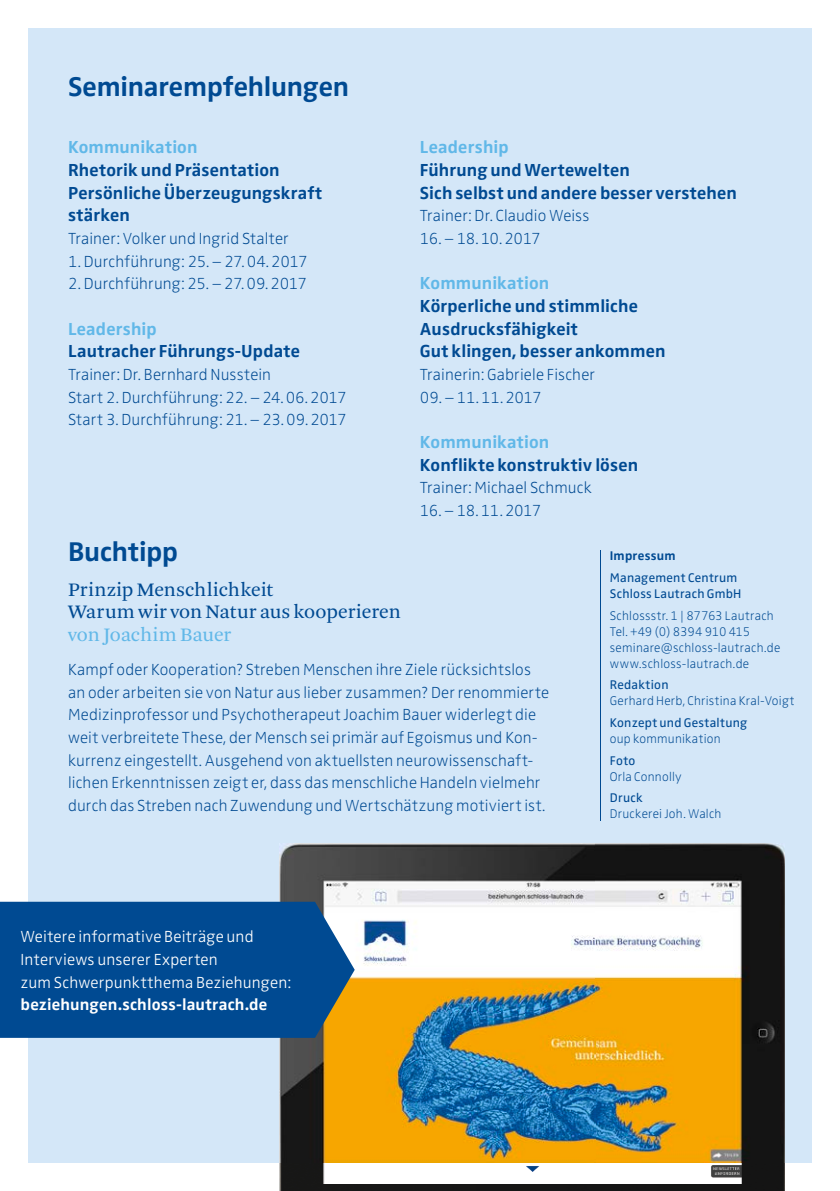
<style>
.page{position:relative;width:840px;height:1191px;background:#fff}
.page>*{position:absolute;margin:0;border:0;box-sizing:border-box;transform-origin:0 0}
.t1{font:700 28px "Zwo Pro";letter-spacing:-.005em;color:#004a92}
.t2{font:20px/22.6px "Arnhem Pro Blond";color:#004a92}
.t3{font:20px "Arnhem Pro Blond";letter-spacing:-.005em;color:#61b8e8}
.t4{font:700 18px/22.6px "Zwo Pro";letter-spacing:.01em;color:#004a92}
.t5{font:700 18px "Zwo Pro";letter-spacing:.005em;color:#61b8e8}
.t6{font:300 expanded 16.6px/22.6px "Zwo Pro";letter-spacing:.01em;color:#004a92}
.t7{font:300 16.6px/22.6px "Zwo Pro";letter-spacing:.01em;color:#fff}
.t8{font:700 16.6px "Zwo Pro";letter-spacing:.01em;color:#fff}
.t9{font:300 expanded 13px/16px "Zwo Pro";letter-spacing:.02em;color:#004a92}
.t10{font:13px/16px "Zwo Pro";letter-spacing:.02em;color:#004a92}
.t11{font:700 13px "Zwo Pro";letter-spacing:.015em;color:#004a92}
</style>
<div class="page">
<div style="left:28px;top:28px;width:783px;height:1134px;background:#d4e7f8"></div>
<img style="left:279px;top:844px;width:505px;height:347px">
<div style="left:0;top:901px;width:354px;height:136px;background:#004a92"></div>
<hr style="left:600px;top:550px;width:1px;height:271px;background:#004a92">
<h1 class="t1" style="left:68px;top:66px;width:282px">Seminarempfehlungen</h1>
<p class="t5" style="left:68px;top:133px;width:131px">Kommunikation</p>
<p class="t4" style="left:68px;top:157px;width:255px">Rhetorik und Präsentation<br>Persönliche Überzeugungskraft stärken</p>
<p class="t6" style="left:68px;top:226px;width:222px">Trainer: Volker und Ingrid Stalter</p>
<p class="t6" style="left:68px;top:249px;width:241px">1. Durchführung: 25. – 27. 04. 2017</p>
<p class="t6" style="left:68px;top:271px;width:240px">2. Durchführung: 25. – 27. 09. 2017</p>
<p class="t5" style="left:68px;top:315px;width:90px">Leadership</p>
<p class="t4" style="left:68px;top:339px;width:233px">Lautracher Führungs-Update</p>
<p class="t6" style="left:68px;top:362px;width:280px">Trainer: Dr. Bernhard Nusstein<br>Start 2. Durchführung: 22. – 24. 06. 2017<br>Start 3. Durchführung: 21. – 23. 09. 2017</p>
<p class="t5" style="left:420px;top:133px;width:90px">Leadership</p>
<p class="t4" style="left:420px;top:157px;width:318px">Führung und Wertewelten<br>Sich selbst und andere besser verstehen</p>
<p class="t6" style="left:420px;top:203px;width:171px">Trainer: Dr. Claudio Weiss</p>
<p class="t6" style="left:420px;top:226px;width:122px">16. – 18. 10. 2017</p>
<p class="t5" style="left:420px;top:269px;width:131px">Kommunikation</p>
<p class="t4" style="left:420px;top:293px;width:247px">Körperliche und stimmliche<br>Ausdrucksfähigkeit<br>Gut klingen, besser ankommen</p>
<p class="t6" style="left:420px;top:362px;width:176px">Trainerin: Gabriele Fischer</p>
<p class="t6" style="left:420px;top:385px;width:123px">09. – 11. 11. 2017</p>
<p class="t5" style="left:420px;top:428px;width:131px">Kommunikation</p>
<p class="t4" style="left:420px;top:452px;width:220px">Konflikte konstruktiv lösen</p>
<p class="t6" style="left:420px;top:475px;width:173px">Trainer: Michael Schmuck</p>
<p class="t6" style="left:420px;top:498px;width:123px">16. – 18. 11. 2017</p>
<h1 class="t1" style="left:68px;top:530px;width:111px">Buchtipp</h1>
<p class="t2" style="left:68px;top:578px;width:334px">Prinzip Menschlichkeit<br>Warum wir von Natur aus kooperieren</p>
<p class="t3" style="left:68px;top:621px;width:165px">von Joachim Bauer</p>
<p class="t6" style="left:68px;top:657px;width:482px">Kampf oder Kooperation? Streben Menschen ihre Ziele rücksichtslos an oder arbeiten sie von Natur aus lieber zusammen? Der renommierte Medizinprofessor und Psychotherapeut Joachim Bauer widerlegt die weit verbreitete These, der Mensch sei primär auf Egoismus und Kon&shy;kurrenz eingestellt. Ausgehend von aktuellsten neurowissenschaft&shy;lichen Erkenntnissen zeigt er, dass das menschliche Handeln vielmehr durch das Streben nach Zuwendung und Wertschätzung motiviert ist.</p>
<p class="t7" style="left:21px;top:924px;width:272px">Weitere informative Beiträge und<br>Interviews unserer Experten<br>zum Schwerpunktthema Beziehungen:</p>
<p class="t8" style="left:21px;top:992px;width:248px">beziehungen.schloss-lautrach.de</p>
<p class="t11" style="left:609px;top:546px;width:67px">Impressum</p>
<p class="t10" style="left:609px;top:568px;width:133px">Management Centrum<br>Schloss Lautrach GmbH</p>
<p class="t9" style="left:609px;top:606px;width:172px">Schlossstr. 1 | 87763 Lautrach<br>Tel. +49 (0) 8394 910 415 seminare@schloss-lautrach.de www.schloss-lautrach.de</p>
<p class="t10" style="left:609px;top:676px;width:60px">Redaktion</p>
<p class="t9" style="left:609px;top:692px;width:186px">Gerhard Herb, Christina Kral-Voigt</p>
<p class="t10" style="left:609px;top:714px;width:139px">Konzept und Gestaltung</p>
<p class="t9" style="left:609px;top:730px;width:112px">oup kommunikation</p>
<p class="t10" style="left:609px;top:751px;width:27px">Foto</p>
<p class="t9" style="left:609px;top:767px;width:73px">Orla Connolly</p>
<p class="t10" style="left:609px;top:789px;width:34px">Druck</p>
<p class="t9" style="left:609px;top:805px;width:113px">Druckerei Joh. Walch</p>
</div>
